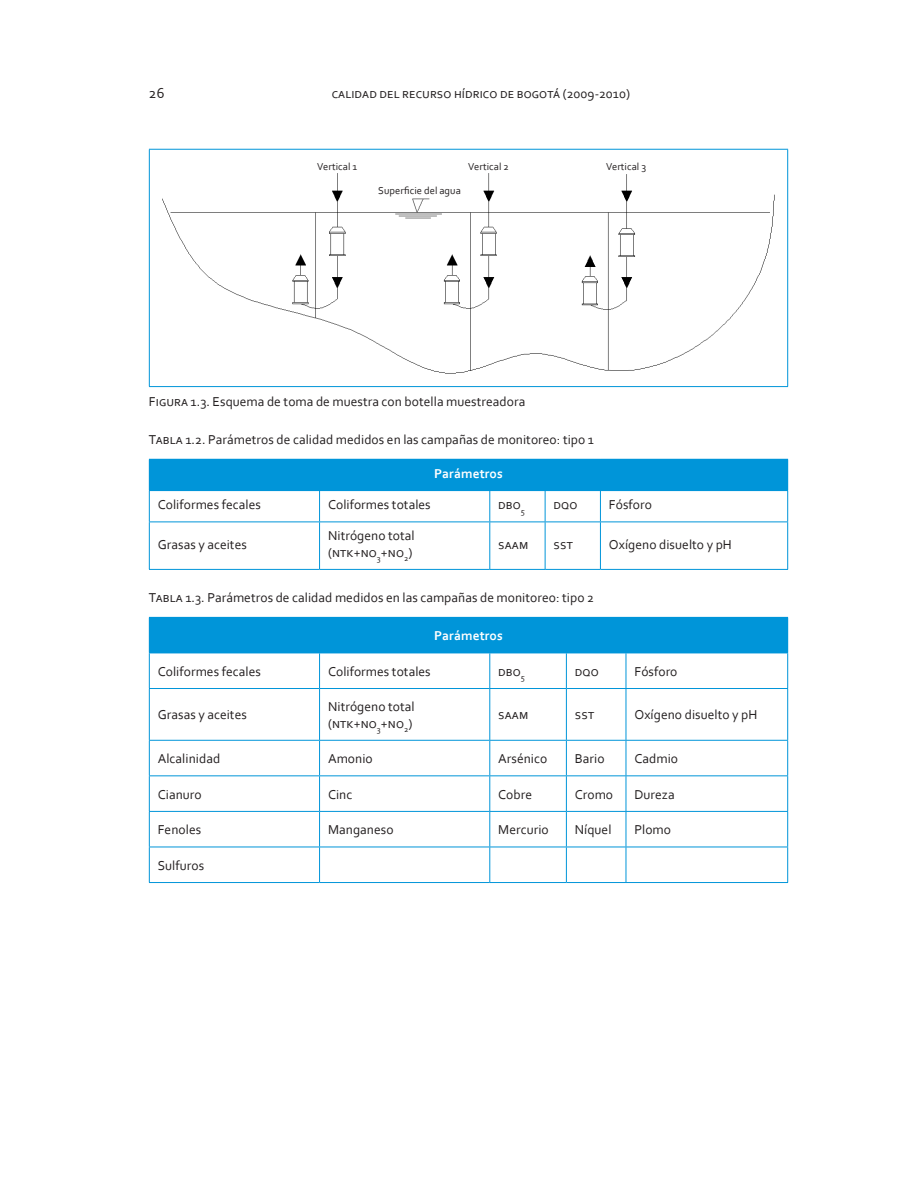
<style>
.page{position:relative;width:915px;height:1191px;background:#fff}
.page>*{position:absolute;margin:0;border:0;box-sizing:border-box;transform-origin:0 0}
.t1{font:15px "Corbel";color:#231f20}
.t2{font:13.5px/16.2px "Corbel";letter-spacing:.005em;color:#231f20}
.t3{font:700 13.5px "Corbel";letter-spacing:.005em;color:#fff}
.t4{font:10.5px "Corbel";letter-spacing:.005em;color:#231f20}
</style>
<div class="page">
<hr style="left:149px;top:149px;width:638px;height:1px;background:#0095d9">
<hr style="left:149px;top:150px;width:1px;height:236px;background:#0095d9">
<hr style="left:787px;top:150px;width:1px;height:236px;background:#0095d9">
<hr style="left:149px;top:386px;width:638px;height:1px;background:#0095d9">
<img style="left:162px;top:173px;width:612px;height:201px">
<div style="left:374px;top:186px;width:91px;height:10px;background:#fff"></div>
<div style="left:149px;top:459px;width:638px;height:31px;background:#0095d9"></div>
<hr style="left:787px;top:459px;width:1px;height:31px;background:#0095d9">
<hr style="left:149px;top:490px;width:170px;height:1px;background:#0095d9">
<hr style="left:149px;top:491px;width:1px;height:30px;background:#0095d9">
<hr style="left:319px;top:490px;width:170px;height:1px;background:#0095d9">
<hr style="left:319px;top:491px;width:1px;height:30px;background:#0095d9">
<hr style="left:489px;top:490px;width:56px;height:1px;background:#0095d9">
<hr style="left:489px;top:491px;width:1px;height:30px;background:#0095d9">
<hr style="left:545px;top:490px;width:55px;height:1px;background:#0095d9">
<hr style="left:544px;top:491px;width:1px;height:30px;background:#0095d9">
<hr style="left:600px;top:490px;width:187px;height:1px;background:#0095d9">
<hr style="left:600px;top:491px;width:1px;height:30px;background:#0095d9">
<hr style="left:787px;top:491px;width:1px;height:30px;background:#0095d9">
<hr style="left:149px;top:521px;width:170px;height:1px;background:#0095d9">
<hr style="left:149px;top:522px;width:1px;height:47px;background:#0095d9">
<hr style="left:319px;top:521px;width:170px;height:1px;background:#0095d9">
<hr style="left:319px;top:522px;width:1px;height:47px;background:#0095d9">
<hr style="left:489px;top:521px;width:56px;height:1px;background:#0095d9">
<hr style="left:489px;top:522px;width:1px;height:47px;background:#0095d9">
<hr style="left:545px;top:521px;width:55px;height:1px;background:#0095d9">
<hr style="left:544px;top:522px;width:1px;height:47px;background:#0095d9">
<hr style="left:600px;top:521px;width:187px;height:1px;background:#0095d9">
<hr style="left:600px;top:522px;width:1px;height:47px;background:#0095d9">
<hr style="left:787px;top:522px;width:1px;height:47px;background:#0095d9">
<hr style="left:149px;top:569px;width:170px;height:1px;background:#0095d9">
<hr style="left:319px;top:569px;width:170px;height:1px;background:#0095d9">
<hr style="left:489px;top:569px;width:56px;height:1px;background:#0095d9">
<hr style="left:545px;top:569px;width:55px;height:1px;background:#0095d9">
<hr style="left:600px;top:569px;width:187px;height:1px;background:#0095d9">
<div style="left:149px;top:617px;width:638px;height:36px;background:#0095d9"></div>
<hr style="left:787px;top:618px;width:1px;height:34px;background:#0095d9">
<hr style="left:149px;top:653px;width:1px;height:35px;background:#0095d9">
<hr style="left:319px;top:653px;width:1px;height:35px;background:#0095d9">
<hr style="left:489px;top:653px;width:1px;height:35px;background:#0095d9">
<hr style="left:566px;top:653px;width:1px;height:35px;background:#0095d9">
<hr style="left:625px;top:653px;width:1px;height:35px;background:#0095d9">
<hr style="left:787px;top:653px;width:1px;height:35px;background:#0095d9">
<hr style="left:149px;top:688px;width:170px;height:1px;background:#0095d9">
<hr style="left:149px;top:689px;width:1px;height:51px;background:#0095d9">
<hr style="left:319px;top:688px;width:170px;height:1px;background:#0095d9">
<hr style="left:319px;top:689px;width:1px;height:51px;background:#0095d9">
<hr style="left:489px;top:688px;width:77px;height:1px;background:#0095d9">
<hr style="left:489px;top:689px;width:1px;height:51px;background:#0095d9">
<hr style="left:566px;top:688px;width:59px;height:1px;background:#0095d9">
<hr style="left:566px;top:689px;width:1px;height:51px;background:#0095d9">
<hr style="left:625px;top:688px;width:162px;height:1px;background:#0095d9">
<hr style="left:625px;top:689px;width:1px;height:51px;background:#0095d9">
<hr style="left:787px;top:689px;width:1px;height:51px;background:#0095d9">
<hr style="left:149px;top:740px;width:170px;height:1px;background:#0095d9">
<hr style="left:149px;top:740px;width:1px;height:35px;background:#0095d9">
<hr style="left:319px;top:740px;width:170px;height:1px;background:#0095d9">
<hr style="left:319px;top:740px;width:1px;height:35px;background:#0095d9">
<hr style="left:489px;top:740px;width:77px;height:1px;background:#0095d9">
<hr style="left:489px;top:740px;width:1px;height:35px;background:#0095d9">
<hr style="left:566px;top:740px;width:59px;height:1px;background:#0095d9">
<hr style="left:566px;top:740px;width:1px;height:35px;background:#0095d9">
<hr style="left:625px;top:740px;width:162px;height:1px;background:#0095d9">
<hr style="left:625px;top:740px;width:1px;height:35px;background:#0095d9">
<hr style="left:787px;top:740px;width:1px;height:35px;background:#0095d9">
<hr style="left:149px;top:775px;width:170px;height:1px;background:#0095d9">
<hr style="left:149px;top:776px;width:1px;height:35px;background:#0095d9">
<hr style="left:319px;top:775px;width:170px;height:1px;background:#0095d9">
<hr style="left:319px;top:776px;width:1px;height:35px;background:#0095d9">
<hr style="left:489px;top:775px;width:77px;height:1px;background:#0095d9">
<hr style="left:489px;top:776px;width:1px;height:35px;background:#0095d9">
<hr style="left:566px;top:775px;width:59px;height:1px;background:#0095d9">
<hr style="left:566px;top:776px;width:1px;height:35px;background:#0095d9">
<hr style="left:625px;top:775px;width:162px;height:1px;background:#0095d9">
<hr style="left:625px;top:776px;width:1px;height:35px;background:#0095d9">
<hr style="left:787px;top:776px;width:1px;height:35px;background:#0095d9">
<hr style="left:149px;top:811px;width:170px;height:1px;background:#0095d9">
<hr style="left:149px;top:811px;width:1px;height:35px;background:#0095d9">
<hr style="left:319px;top:811px;width:170px;height:1px;background:#0095d9">
<hr style="left:319px;top:811px;width:1px;height:35px;background:#0095d9">
<hr style="left:489px;top:811px;width:77px;height:1px;background:#0095d9">
<hr style="left:489px;top:811px;width:1px;height:35px;background:#0095d9">
<hr style="left:566px;top:811px;width:59px;height:1px;background:#0095d9">
<hr style="left:566px;top:811px;width:1px;height:35px;background:#0095d9">
<hr style="left:625px;top:811px;width:162px;height:1px;background:#0095d9">
<hr style="left:625px;top:811px;width:1px;height:35px;background:#0095d9">
<hr style="left:787px;top:811px;width:1px;height:35px;background:#0095d9">
<hr style="left:149px;top:846px;width:170px;height:1px;background:#0095d9">
<hr style="left:149px;top:847px;width:1px;height:35px;background:#0095d9">
<hr style="left:319px;top:846px;width:170px;height:1px;background:#0095d9">
<hr style="left:319px;top:847px;width:1px;height:35px;background:#0095d9">
<hr style="left:489px;top:846px;width:77px;height:1px;background:#0095d9">
<hr style="left:489px;top:847px;width:1px;height:35px;background:#0095d9">
<hr style="left:566px;top:846px;width:59px;height:1px;background:#0095d9">
<hr style="left:566px;top:847px;width:1px;height:35px;background:#0095d9">
<hr style="left:625px;top:846px;width:162px;height:1px;background:#0095d9">
<hr style="left:625px;top:847px;width:1px;height:35px;background:#0095d9">
<hr style="left:787px;top:847px;width:1px;height:35px;background:#0095d9">
<hr style="left:149px;top:882px;width:170px;height:1px;background:#0095d9">
<hr style="left:319px;top:882px;width:170px;height:1px;background:#0095d9">
<hr style="left:489px;top:882px;width:77px;height:1px;background:#0095d9">
<hr style="left:566px;top:882px;width:59px;height:1px;background:#0095d9">
<hr style="left:625px;top:882px;width:162px;height:1px;background:#0095d9">
<p class="t1" style="left:149px;top:84px;width:17px">26</p>
<p class="t2" style="left:331px;top:85px;width:300px">calidad del recurso hídrico de bogotá (2009-2010)</p>
<p class="t4" style="left:317px;top:160px;width:41px">Vertical 1</p>
<p class="t4" style="left:468px;top:160px;width:42px">Vertical 2</p>
<p class="t4" style="left:606px;top:160px;width:41px">Vertical 3</p>
<p class="t4" style="left:378px;top:184px;width:84px">Superficie del agua</p>
<p class="t2" style="left:149px;top:393px;width:378px">Figura 1.3. Esquema de toma de muestra con botella muestreadora</p>
<p class="t2" style="left:149px;top:431px;width:446px">Tabla 1.2. Parámetros de calidad medidos en las campañas de monitoreo: tipo 1</p>
<p class="t3" style="left:434px;top:465px;width:70px">Parámetros</p>
<p class="t2" style="left:158px;top:496px;width:104px">Coliformes fecales</p>
<p class="t2" style="left:328px;top:496px;width:104px">Coliformes totales</p>
<p class="t2" style="left:498px;top:496px;width:28px">dbo<sub>5</sub></p>
<p class="t2" style="left:553px;top:496px;width:26px">dqo</p>
<p class="t2" style="left:608px;top:496px;width:44px">Fósforo</p>
<p class="t2" style="left:158px;top:535px;width:91px">Grasas y aceites</p>
<p class="t2" style="left:328px;top:527px;width:88px">Nitrógeno total (ntk+no<sub>3</sub>+no<sub>2</sub>)</p>
<p class="t2" style="left:498px;top:535px;width:32px">saam</p>
<p class="t2" style="left:553px;top:535px;width:19px">sst</p>
<p class="t2" style="left:608px;top:535px;width:124px">Oxígeno disuelto y pH</p>
<p class="t2" style="left:149px;top:589px;width:446px">Tabla 1.3. Parámetros de calidad medidos en las campañas de monitoreo: tipo 2</p>
<p class="t3" style="left:434px;top:627px;width:70px">Parámetros</p>
<p class="t2" style="left:158px;top:663px;width:104px">Coliformes fecales</p>
<p class="t2" style="left:328px;top:663px;width:104px">Coliformes totales</p>
<p class="t2" style="left:498px;top:663px;width:28px">dbo<sub>5</sub></p>
<p class="t2" style="left:574px;top:663px;width:26px">dqo</p>
<p class="t2" style="left:634px;top:663px;width:44px">Fósforo</p>
<p class="t2" style="left:158px;top:706px;width:91px">Grasas y aceites</p>
<p class="t2" style="left:328px;top:698px;width:88px">Nitrógeno total (ntk+no<sub>3</sub>+no<sub>2</sub>)</p>
<p class="t2" style="left:498px;top:706px;width:32px">saam</p>
<p class="t2" style="left:574px;top:706px;width:19px">sst</p>
<p class="t2" style="left:634px;top:706px;width:124px">Oxígeno disuelto y pH</p>
<p class="t2" style="left:158px;top:750px;width:64px">Alcalinidad</p>
<p class="t2" style="left:328px;top:750px;width:46px">Amonio</p>
<p class="t2" style="left:498px;top:750px;width:51px">Arsénico</p>
<p class="t2" style="left:574px;top:750px;width:31px">Bario</p>
<p class="t2" style="left:634px;top:750px;width:45px">Cadmio</p>
<p class="t2" style="left:158px;top:785px;width:45px">Cianuro</p>
<p class="t2" style="left:328px;top:785px;width:26px">Cinc</p>
<p class="t2" style="left:498px;top:785px;width:35px">Cobre</p>
<p class="t2" style="left:574px;top:785px;width:40px">Cromo</p>
<p class="t2" style="left:634px;top:785px;width:42px">Dureza</p>
<p class="t2" style="left:158px;top:821px;width:45px">Fenoles</p>
<p class="t2" style="left:328px;top:821px;width:67px">Manganeso</p>
<p class="t2" style="left:498px;top:821px;width:52px">Mercurio</p>
<p class="t2" style="left:574px;top:821px;width:38px">Níquel</p>
<p class="t2" style="left:634px;top:821px;width:38px">Plomo</p>
<p class="t2" style="left:158px;top:857px;width:48px">Sulfuros</p>
</div>
